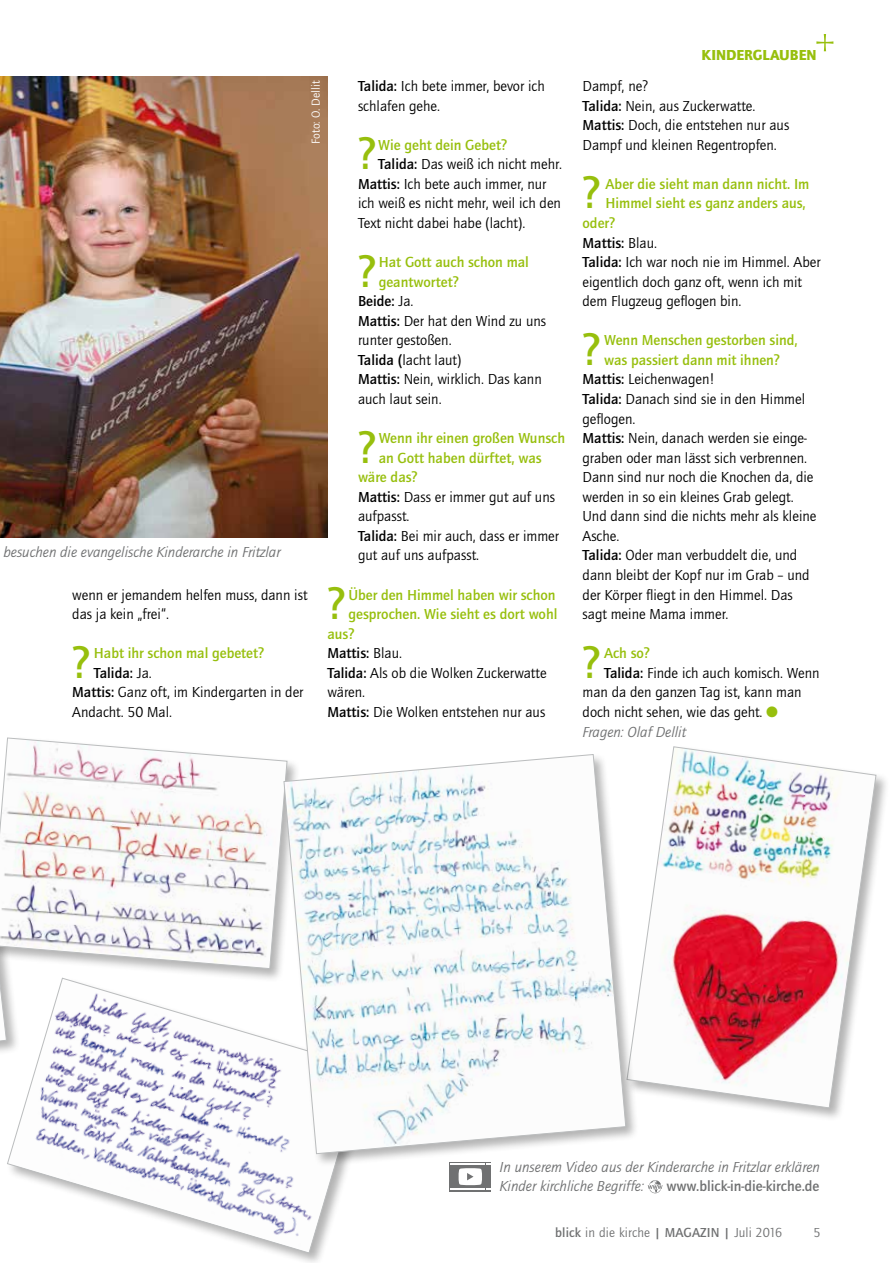
<style>
.page{position:relative;width:893px;height:1263px;background:#fff}
.page>*{position:absolute;margin:0;border:0;box-sizing:border-box;transform-origin:0 0}
.t1{font:700 44.25px "Quay Itc T";color:#97bf0d}
.t2{font:15px/19.5px "Quay Itc T";color:#000}
.t3{font:700 15px "Quay Itc T";color:#97bf0d}
.t4{font:italic 15px/19.5px "Quay Itc T";color:#707172}
.t5{font:700 15px "Quay Itc T";color:#000}
.t6{font:700 15px "Quay Itc T";color:#707172}
.t7{font:900 15px "Quay Itc T";color:#97bf0d}
.t8{font:13.5px "Quay Itc T";letter-spacing:.005em;color:#707172}
.t9{font:12px "Quay Itc T";color:#fff}
.s1{font-weight:700}
.s2{font-weight:400}
.s3{color:#97bf0d}
</style>
<div class="page">
<svg style="left:0;top:982px;width:6px;height:70px"></svg>
<svg style="left:7px;top:982px;width:340px;height:271px"></svg>
<div style="left:625px;top:745px;width:265px;height:377px;background:#000;opacity:.3"></div>
<img style="left:627px;top:746px;width:249px;height:362px">
<div style="left:0;top:736px;width:301px;height:246px;background:#000;opacity:.3"></div>
<svg style="left:0;top:737px;width:287px;height:232px"></svg>
<div style="left:282px;top:753px;width:358px;height:414px;background:#000;opacity:.3"></div>
<svg style="left:284px;top:754px;width:342px;height:400px"></svg>
<img style="left:0;top:77px;width:327px;height:461px">
<svg style="left:648px;top:1180px;width:15px;height:13px"></svg>
<div style="left:449px;top:1162px;width:42px;height:29px;background:#707172"></div>
<svg style="left:450px;top:1163px;width:40px;height:27px"></svg>
<svg style="left:816px;top:34px;width:17px;height:17px"></svg>
<p class="t9" style="left:309px;top:144px;width:65px;rotate:-90deg">Foto: O. Dellit</p>
<p class="t4" style="left:3px;top:542px;width:279px">besuchen die evangelische Kinderarche in Fritzlar</p>
<p class="t2" style="left:358px;top:76px;width:188px"><span class="s1">Talida:</span> Ich bete immer, bevor ich schlafen gehe.</p>
<h1 class="t1" style="left:358px;top:129px;width:20px">?</h1>
<p class="t3" style="left:378px;top:136px;width:130px">Wie geht dein Gebet?</p>
<p class="t2" style="left:378px;top:154px;width:185px"><span class="s1">Talida:</span> Das weiß ich nicht mehr.</p>
<p class="t2" style="left:358px;top:174px;width:190px"><span class="s1">Mattis:</span> Ich bete auch immer, nur</p>
<p class="t2" style="left:358px;top:193px;width:205px">ich weiß es nicht mehr, weil ich den</p>
<p class="t2" style="left:358px;top:213px;width:169px">Text nicht dabei habe (lacht).</p>
<h1 class="t1" style="left:358px;top:246px;width:20px">?</h1>
<p class="t3" style="left:379px;top:253px;width:152px">Hat Gott auch schon mal</p>
<p class="t3" style="left:379px;top:273px;width:82px">geantwortet?</p>
<p class="t5" style="left:358px;top:292px;width:57px">Beide: <span class="s2">Ja.</span></p>
<p class="t2" style="left:358px;top:311px;width:190px"><span class="s1">Mattis:</span> Der hat den Wind zu uns</p>
<p class="t2" style="left:358px;top:330px;width:95px">runter gestoßen.</p>
<p class="t2" style="left:358px;top:350px;width:105px"><span class="s1">Talida (</span>lacht laut)</p>
<p class="t2" style="left:358px;top:369px;width:185px"><span class="s1">Mattis:</span> Nein, wirklich. Das kann</p>
<p class="t2" style="left:358px;top:389px;width:85px">auch laut sein.</p>
<h1 class="t1" style="left:358px;top:422px;width:20px">?</h1>
<p class="t3" style="left:379px;top:429px;width:188px">Wenn ihr einen großen Wunsch</p>
<p class="t3" style="left:379px;top:449px;width:164px">an Gott haben dürftet, was</p>
<p class="t3" style="left:358px;top:468px;width:61px">wäre das?</p>
<p class="t2" style="left:358px;top:487px;width:199px"><span class="s1">Mattis:</span> Dass er immer gut auf uns</p>
<p class="t2" style="left:358px;top:506px;width:53px">aufpasst.</p>
<p class="t2" style="left:358px;top:526px;width:203px"><span class="s1">Talida:</span> Bei mir auch, dass er immer</p>
<p class="t2" style="left:358px;top:545px;width:123px">gut auf uns aufpasst.</p>
<p class="t2" style="left:72px;top:585px;width:237px">wenn er jemandem helfen muss, dann ist das ja kein „frei“.</p>
<h1 class="t1" style="left:72px;top:637px;width:20px">?</h1>
<p class="t3" style="left:94px;top:644px;width:172px">Habt ihr schon mal gebetet?</p>
<p class="t5" style="left:94px;top:664px;width:59px">Talida: <span class="s2">Ja.</span></p>
<p class="t2" style="left:72px;top:682px;width:233px"><span class="s1">Mattis:</span> Ganz oft, im Kindergarten in der</p>
<p class="t2" style="left:72px;top:702px;width:101px">Andacht. 50 Mal.</p>
<h1 class="t1" style="left:327px;top:579px;width:20px">?</h1>
<p class="t3" style="left:349px;top:586px;width:209px">Über den Himmel haben wir schon</p>
<p class="t3" style="left:349px;top:605px;width:210px">gesprochen. Wie sieht es dort wohl</p>
<p class="t3" style="left:327px;top:625px;width:29px">aus?</p>
<p class="t5" style="left:327px;top:644px;width:76px">Mattis: <span class="s2">Blau.</span></p>
<p class="t2" style="left:327px;top:663px;width:221px"><span class="s1">Talida:</span> Als ob die Wolken Zuckerwatte</p>
<p class="t2" style="left:327px;top:682px;width:39px">wären.</p>
<p class="t2" style="left:327px;top:702px;width:219px"><span class="s1">Mattis:</span> Die Wolken entstehen nur aus</p>
<p class="t7" style="left:701px;top:46px;width:116px">KINDERGLAUBEN</p>
<p class="t2" style="left:583px;top:76px;width:208px">Dampf, ne?<br><span class="s1">Talida:</span> Nein, aus Zuckerwatte.<br><span class="s1">Mattis:</span> Doch, die entstehen nur aus<br>Dampf und kleinen Regentropfen.</p>
<h1 class="t1" style="left:583px;top:168px;width:20px">?</h1>
<p class="t3" style="left:605px;top:175px;width:205px">Aber die sieht man dann nicht. Im</p>
<p class="t3" style="left:605px;top:195px;width:202px">Himmel sieht es ganz anders aus,</p>
<p class="t3" style="left:583px;top:214px;width:34px">oder?</p>
<p class="t5" style="left:583px;top:234px;width:76px">Mattis: <span class="s2">Blau.</span></p>
<p class="t2" style="left:583px;top:252px;width:240px"><span class="s1">Talida:</span> Ich war noch nie im Himmel. Aber</p>
<p class="t2" style="left:583px;top:272px;width:221px">eigentlich doch ganz oft, wenn ich mit</p>
<p class="t2" style="left:583px;top:291px;width:160px">dem Flugzeug geflogen bin.</p>
<h1 class="t1" style="left:583px;top:324px;width:20px">?</h1>
<p class="t3" style="left:604px;top:332px;width:195px">Wenn Menschen gestorben sind,</p>
<p class="t3" style="left:604px;top:351px;width:177px">was passiert dann mit ihnen?</p>
<p class="t2" style="left:583px;top:369px;width:134px"><span class="s1">Mattis:</span> Leichenwagen!</p>
<p class="t2" style="left:583px;top:389px;width:224px"><span class="s1">Talida:</span> Danach sind sie in den Himmel</p>
<p class="t2" style="left:583px;top:409px;width:54px">geflogen.</p>
<p class="t2" style="left:583px;top:428px;width:226px"><span class="s1">Mattis:</span> Nein, danach werden sie einge-</p>
<p class="t2" style="left:583px;top:448px;width:226px">graben oder man lässt sich verbrennen.</p>
<p class="t2" style="left:583px;top:467px;width:233px">Dann sind nur noch die Knochen da, die</p>
<p class="t2" style="left:583px;top:487px;width:213px">werden in so ein kleines Grab gelegt.</p>
<p class="t2" style="left:583px;top:506px;width:235px">Und dann sind die nichts mehr als kleine</p>
<p class="t2" style="left:583px;top:526px;width:38px">Asche.</p>
<p class="t2" style="left:583px;top:545px;width:216px"><span class="s1">Talida:</span> Oder man verbuddelt die, und</p>
<p class="t2" style="left:583px;top:565px;width:229px">dann bleibt der Kopf nur im Grab – und</p>
<p class="t2" style="left:583px;top:585px;width:212px">der Körper fliegt in den Himmel. Das</p>
<p class="t2" style="left:583px;top:604px;width:147px">sagt meine Mama immer.</p>
<h1 class="t1" style="left:583px;top:637px;width:20px">?</h1>
<p class="t3" style="left:604px;top:644px;width:47px">Ach so?</p>
<p class="t2" style="left:604px;top:663px;width:217px"><span class="s1">Talida:</span> Finde ich auch komisch. Wenn</p>
<p class="t2" style="left:583px;top:682px;width:221px">man da den ganzen Tag ist, kann man</p>
<p class="t2" style="left:583px;top:702px;width:197px">doch nicht sehen, wie das geht. <span class="s3">●</span></p>
<p class="t4" style="left:583px;top:722px;width:105px">Fragen: Olaf Dellit</p>
<p class="t4" style="left:500px;top:1157px;width:322px">In unserem Video aus der Kinderarche in Fritzlar erklären<br>Kinder kirchliche Begriffe:</p>
<p class="t6" style="left:666px;top:1177px;width:155px">www.blick-in-die-kirche.de</p>
<p class="t8" style="left:555px;top:1225px;width:229px"><span class="s1">blick</span> in die kirche <span class="s1">| MAGAZIN |</span> Juli 2016</p>
<p class="t8" style="left:813px;top:1225px;width:9px">5</p>
</div>
